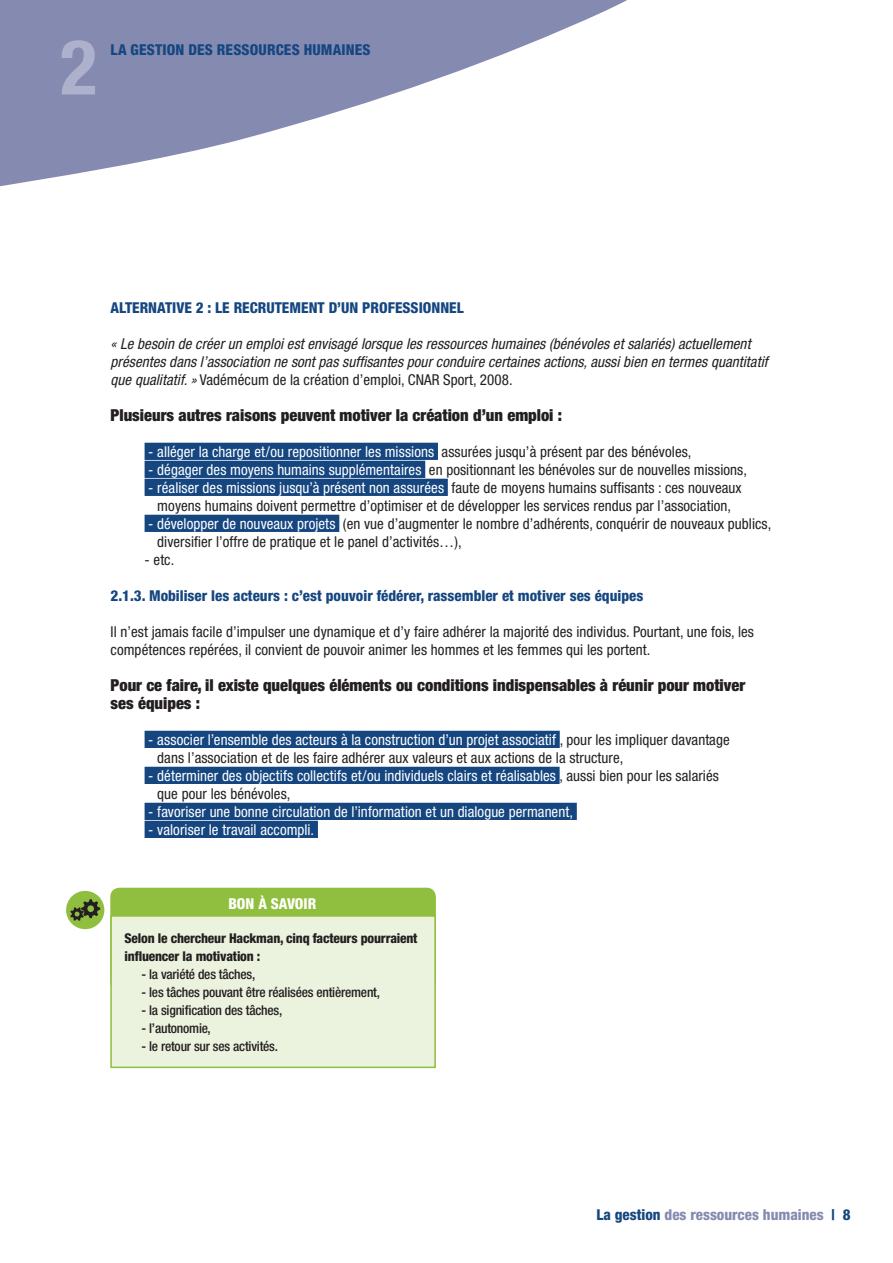
<style>
.page{position:relative;width:893px;height:1263px;background:#fff}
.page>*{position:absolute;margin:0;border:0;box-sizing:border-box;transform-origin:0 0}
.t1{font:700 condensed 76.5px "Helvetica Neue";color:#aeb1cb}
.t2{font:900 condensed 16.5px/18px "Helvetica Neue";color:#231f20}
.t3{font:condensed 15px/18px "Helvetica Neue";letter-spacing:.005em;color:#231f20}
.t4{font:condensed 15px/18px "Helvetica Neue";letter-spacing:.005em;color:#fff}
.t5{font:italic condensed 15px/18px "Helvetica Neue";letter-spacing:.005em;color:#231f20}
.t6{font:800 condensed 15px "Helvetica Neue";color:#154680}
.t7{font:800 condensed 15px "Helvetica Neue";color:#858ab0}
.t8{font:800 condensed 15px "Helvetica Neue";color:#fff}
.t9{font:500 condensed 13.5px "Helvetica Neue";letter-spacing:-.015em;color:#231f20}
.t10{font:800 condensed 13.5px/18px "Helvetica Neue";letter-spacing:-.015em;color:#231f20}
.s1{font-style:normal}
.s2{color:#231f20}
.s3{color:#fff}
.s4{color:#154680}
</style>
<div class="page">
<svg style="left:0;top:0;width:627px;height:187px;fill:#858ab0"></svg>
<div style="left:145px;top:443px;width:293px;height:17px;background:#154680"></div>
<div style="left:145px;top:461px;width:280px;height:17px;background:#154680"></div>
<div style="left:145px;top:479px;width:303px;height:17px;background:#154680"></div>
<div style="left:145px;top:515px;width:194px;height:17px;background:#154680"></div>
<div style="left:145px;top:731px;width:415px;height:17px;background:#154680"></div>
<div style="left:145px;top:767px;width:415px;height:17px;background:#154680"></div>
<div style="left:145px;top:803px;width:432px;height:17px;background:#154680"></div>
<div style="left:145px;top:821px;width:173px;height:17px;background:#154680"></div>
<div style="left:66px;top:891px;width:38px;height:38px;background:#90be3e;border-radius:50%"></div>
<svg style="left:70px;top:899px;width:30px;height:22px"></svg>
<div style="left:111px;top:888px;width:324px;height:103px;background:#90be3e;border-radius:9px"></div>
<div style="left:110px;top:888px;width:326px;height:104px;border:2px solid #90be3e;border-radius:9px"></div>
<div style="left:110px;top:915px;width:326px;height:153px;background:#ebf2dd;border:2px solid #90be3e"></div>
<h1 class="t1" style="left:60px;top:21px;width:38px">2</h1>
<p class="t6" style="left:111px;top:40px;width:53px">LA GESTION</p>
<p class="t6" style="left:188px;top:40px;width:183px">des ressources humaines</p>
<p class="t6" style="left:111px;top:298px;width:352px">Alternative 2 : le recrutement d’un professionnel</p>
<p class="t5" style="left:111px;top:334px;width:659px">« Le besoin de créer un emploi est envisagé lorsque les ressources humaines (bénévoles et salariés) actuellement présentes dans l’association ne sont pas suffisantes pour conduire certaines actions, aussi bien en termes quantitatif que qualitatif. » <span class="s1">Vadémécum de la création d’emploi, CNAR Sport, 2008.</span></p>
<p class="t2" style="left:111px;top:405px;width:453px">Plusieurs autres raisons peuvent motiver la création d’un emploi :</p>
<p class="t4" style="left:148px;top:442px;width:545px">- alléger la charge et/ou repositionner les missions <span class="s2">assurées jusqu’à présent par des bénévoles,</span></p>
<p class="t3" style="left:148px;top:460px;width:600px"><span class="s3">- dégager des moyens humains supplémentaires</span> en positionnant les bénévoles sur de nouvelles missions,</p>
<p class="t3" style="left:148px;top:478px;width:595px;text-align:center"><span class="s3">- réaliser des missions jusqu’à présent non assurées</span> faute de moyens humains suffisants : ces nouveaux moyens humains doivent permettre d’optimiser et de développer les services rendus par l’association,</p>
<p class="t3" style="left:157px;top:514px;width:616px;text-indent:-9px"><span class="s3">- développer de nouveaux projets</span> (en vue d’augmenter le nombre d’adhérents, conquérir de nouveaux publics, diversifier l’offre de pratique et le panel d’activités…),</p>
<p class="t3" style="left:145px;top:550px;width:31px">- etc.</p>
<p class="t6" style="left:111px;top:586px;width:534px">2.1.3. Mobiliser les acteurs : c’est pouvoir fédérer, rassembler et motiver ses équipes</p>
<p class="t3" style="left:111px;top:622px;width:645px">Il n’est jamais facile d’impulser une dynamique et d’y faire adhérer la majorité des individus. Pourtant, une fois, les compétences repérées, il convient de pouvoir animer les hommes et les femmes qui les portent.</p>
<p class="t2" style="left:111px;top:675px;width:636px">Pour ce faire, il existe quelques éléments ou conditions indispensables à réunir pour motiver ses équipes :</p>
<p class="t3" style="left:157px;top:730px;width:574px;text-indent:-9px"><span class="s3">- associer l’ensemble des acteurs à la construction d’un projet associatif</span> , pour les impliquer davantage dans l’association et de les faire adhérer aux valeurs et aux actions de la structure,</p>
<p class="t4" style="left:157px;top:766px;width:563px;text-indent:-9px">- déterminer des objectifs collectifs et/ou individuels clairs et réalisables <span class="s2">, aussi bien pour les salariés que pour les bénévoles,</span></p>
<p class="t4" style="left:148px;top:802px;width:426px">- favoriser une bonne circulation de l’information et un dialogue permanent,</p>
<p class="t4" style="left:148px;top:820px;width:167px">- valoriser le travail accompli.</p>
<p class="t8" style="left:228px;top:894px;width:89px">Bon À savoir</p>
<p class="t10" style="left:125px;top:928px;width:294px">Selon le chercheur Hackman, cinq facteurs pourraient influencer la motivation :</p>
<p class="t9" style="left:142px;top:966px;width:115px">- la variété des tâches,</p>
<p class="t9" style="left:142px;top:984px;width:240px">- les tâches pouvant être réalisées entièrement,</p>
<p class="t9" style="left:142px;top:1002px;width:142px">- la signification des tâches,</p>
<p class="t9" style="left:142px;top:1020px;width:71px">- l’autonomie,</p>
<p class="t9" style="left:142px;top:1038px;width:138px">- le retour sur ses activités.</p>
<p class="t7" style="left:596px;top:1206px;width:255px"><span class="s4">La gestion</span> des ressources humaines <span class="s4">| 8</span></p>
</div>
